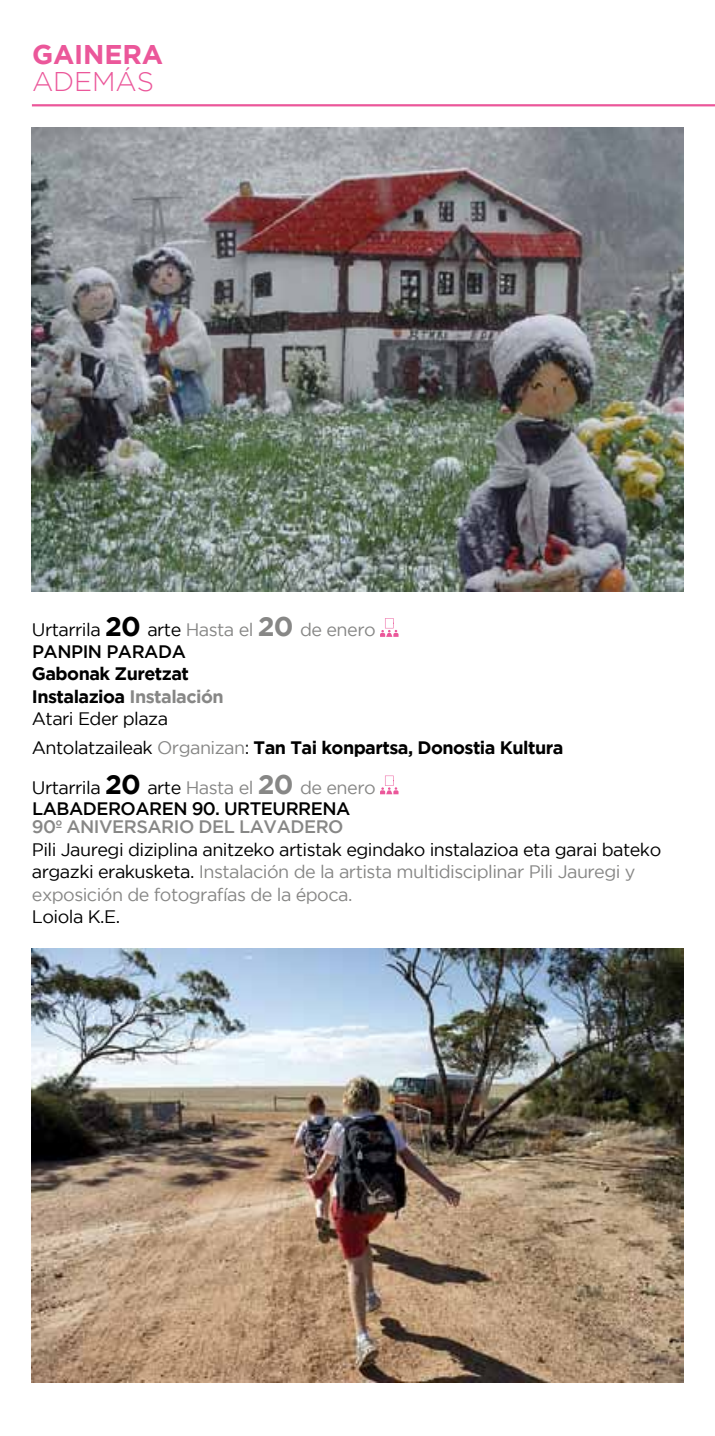
<style>
.page{position:relative;width:715px;height:1436px;background:#fff}
.page>*{position:absolute;margin:0;border:0;box-sizing:border-box;transform-origin:0 0}
.t1{font:700 27px "Gotham";color:#eb579a}
.t2{font:300 27px "Gotham";letter-spacing:-.005em;color:#eb579a}
.t3{font:18px/22.5px "Gotham";letter-spacing:-.03em;color:#000}
.t4{font:700 18px/22.5px "Gotham";letter-spacing:-.03em;color:#000}
.t5{font:500 18px/21.2px "Gotham";letter-spacing:-.025em;color:#000}
.t6{font:18px/21.2px "Gotham";letter-spacing:-.03em;color:#878786}
.t7{font:500 18px "Gotham";letter-spacing:-.025em;color:#878786}
.s1{color:#000}
.s2{font-weight:700;font-size:27px;color:#000}
.s3{font-weight:700;font-size:27px}
.s4{font-weight:500;color:#000}
.s5{color:#878786}
.s6{font-weight:400}
.s7{font-weight:400;color:#878786}
.s8{font-weight:700;font-size:27px;color:#878786}
</style>
<div class="page">
<svg style="left:380px;top:618px;width:18px;height:18px"></svg>
<svg style="left:380px;top:775px;width:18px;height:19px"></svg>
<hr style="left:32px;top:104px;width:682px;height:2px;background:#eb579a">
<img style="left:32px;top:948px;width:650px;height:433px">
<img style="left:32px;top:128px;width:650px;height:463px">
<h1 class="t1" style="left:32px;top:39px;width:20px">gainera</h1>
<h1 class="t2" style="left:32px;top:67px;width:123px">ADEMÁS</h1>
<p class="t6" style="left:32px;top:619px;width:345px"><span class="s1">Urtarrila</span> <span class="s2">20</span> <span class="s1">arte</span> Hasta el <span class="s3">20</span> de enero<br><span class="s4">PANPIN PARADA</span></p>
<p class="t4" style="left:32px;top:662px;width:193px">Gabonak Zuretzat<br>Instalazioa <span class="s5">Instalación<br></span><span class="s6">Atari Eder plaza</span></p>
<p class="t4" style="left:32px;top:735px;width:532px"><span class="s6">Antolatzaileak</span> <span class="s7">Organizan</span><span class="s6">:</span> Tan Tai konpartsa, Donostia Kultura</p>
<p class="t5" style="left:32px;top:776px;width:345px"><span class="s6">Urtarrila</span> <span class="s3">20</span> <span class="s6">arte</span> <span class="s7">Hasta el</span> <span class="s8">20</span> <span class="s7">de enero<br></span>LABADEROAREN 90. URTEURRENA</p>
<p class="t7" style="left:32px;top:816px;width:313px">90º ANIVERSARIO DEL LAVADERO</p>
<p class="t3" style="left:32px;top:837px;width:630px">Pili Jauregi diziplina anitzeko artistak egindako instalazioa eta garai bateko argazki erakusketa. <span class="s5">Instalación de la artista multidisciplinar Pili Jauregi y exposición de fotografías de la época.</span></p>
<p class="t3" style="left:32px;top:905px;width:90px">Loiola K.E.</p>
</div>
